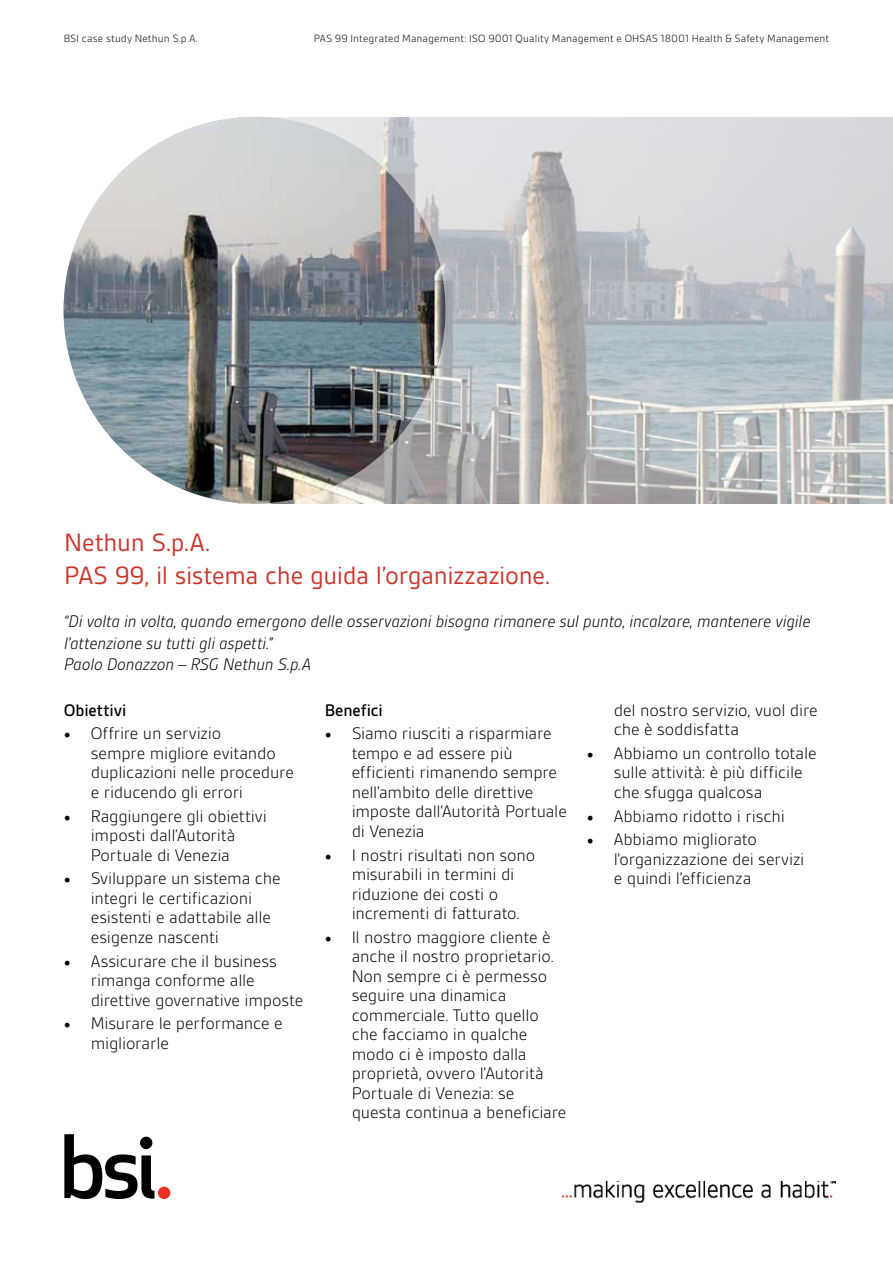
<style>
.page{position:relative;width:893px;height:1263px;background:#fff}
.page>*{position:absolute;margin:0;border:0;box-sizing:border-box;transform-origin:0 0}
.t1{font:27px/32.4px "BSI Gesta";letter-spacing:-.015em;color:#ca352c}
.t2{font:300 18px/19.5px "BSI Gesta";letter-spacing:-.01em;color:#000}
.t3{font:italic 300 18px/21.6px "BSI Gesta";letter-spacing:-.005em;color:#000}
.t4{font:500 18px "BSI Gesta";letter-spacing:-.005em;color:#000}
.t5{font:300 11.25px "BSI Gesta";letter-spacing:.01em;color:#000}
.s1{font-family:"Minion Pro";font-weight:400}
</style>
<div class="page">
<img style="left:562px;top:1181px;width:273px;height:22px">
<svg style="left:64px;top:1134px;width:91px;height:65px"></svg>
<div style="left:158px;top:1186px;width:12px;height:13px;background:#ee3124;border-radius:50%"></div>
<img style="left:445px;top:117px;width:448px;height:387px">
<img style="left:64px;top:117px;width:381px;height:387px">
<p class="t5" style="left:64px;top:33px;width:135px">BSI case study Nethun S.p.A.</p>
<p class="t5" style="left:314px;top:33px;width:517px">PAS 99 Integrated Management: ISO 9001 Quality Management e OHSAS 18001 Health &amp; Safety Management</p>
<h1 class="t1" style="left:64px;top:527px;width:487px">Nethun S.p.A.<br>PAS 99, il sistema che guida l’organizzazione.</h1>
<p class="t3" style="left:64px;top:610px;width:748px">“Di volta in volta, quando emergono delle osservazioni bisogna rimanere sul punto, incalzare, mantenere vigile l’attenzione su tutti gli aspetti.”<br>Paolo Donazzon – RSG Nethun S.p.A</p>
<p class="t4" style="left:64px;top:700px;width:64px">Obiettivi</p>
<p class="t2" style="left:91px;top:724px;width:205px;text-indent:-27px"><span class="s1">•</span> Offrire un servizio<br>sempre migliore evitando duplicazioni nelle procedure e riducendo gli errori</p>
<p class="t2" style="left:64px;top:806px;width:205px;text-align:center"><span class="s1">•</span> Raggiungere gli obiettivi imposti dall’Autorità<br>Portuale di Venezia</p>
<p class="t2" style="left:91px;top:869px;width:191px;text-indent:-27px"><span class="s1">•</span> Sviluppare un sistema che integri le certificazioni esistenti e adattabile alle esigenze nascenti</p>
<p class="t2" style="left:91px;top:951px;width:214px;text-indent:-27px"><span class="s1">•</span> Assicurare che il business rimanga conforme alle direttive governative imposte</p>
<p class="t2" style="left:91px;top:1014px;width:194px;text-indent:-27px"><span class="s1">•</span> Misurare le performance e migliorarle</p>
<p class="t4" style="left:325px;top:700px;width:60px">Benefici</p>
<p class="t2" style="left:352px;top:724px;width:217px;text-indent:-27px"><span class="s1">•</span> Siamo riusciti a risparmiare tempo e ad essere più efficienti rimanendo sempre nell’ambito delle direttive imposte dall’Autorità Portuale di Venezia</p>
<p class="t2" style="left:352px;top:845px;width:185px;text-indent:-27px"><span class="s1">•</span> I nostri risultati non sono misurabili in termini di riduzione dei costi o incrementi di fatturato.</p>
<p class="t2" style="left:352px;top:927px;width:216px;text-indent:-27px"><span class="s1">•</span> Il nostro maggiore cliente è anche il nostro proprietario.<br>Non sempre ci è permesso seguire una dinamica commerciale. Tutto quello che facciamo in qualche modo ci è imposto dalla proprietà, ovvero l’Autorità<br>Portuale di Venezia: se questa continua a beneficiare</p>
<p class="t2" style="left:614px;top:700px;width:205px">del nostro servizio, vuol dire che è soddisfatta</p>
<p class="t2" style="left:614px;top:743px;width:204px;text-indent:-27px"><span class="s1">•</span> Abbiamo un controllo totale sulle attività: è più difficile che sfugga qualcosa</p>
<p class="t2" style="left:587px;top:806px;width:199px"><span class="s1">•</span> Abbiamo ridotto i rischi</p>
<p class="t2" style="left:614px;top:830px;width:192px;text-indent:-27px"><span class="s1">•</span> Abbiamo migliorato l’organizzazione dei servizi e quindi l’efficienza</p>
</div>
